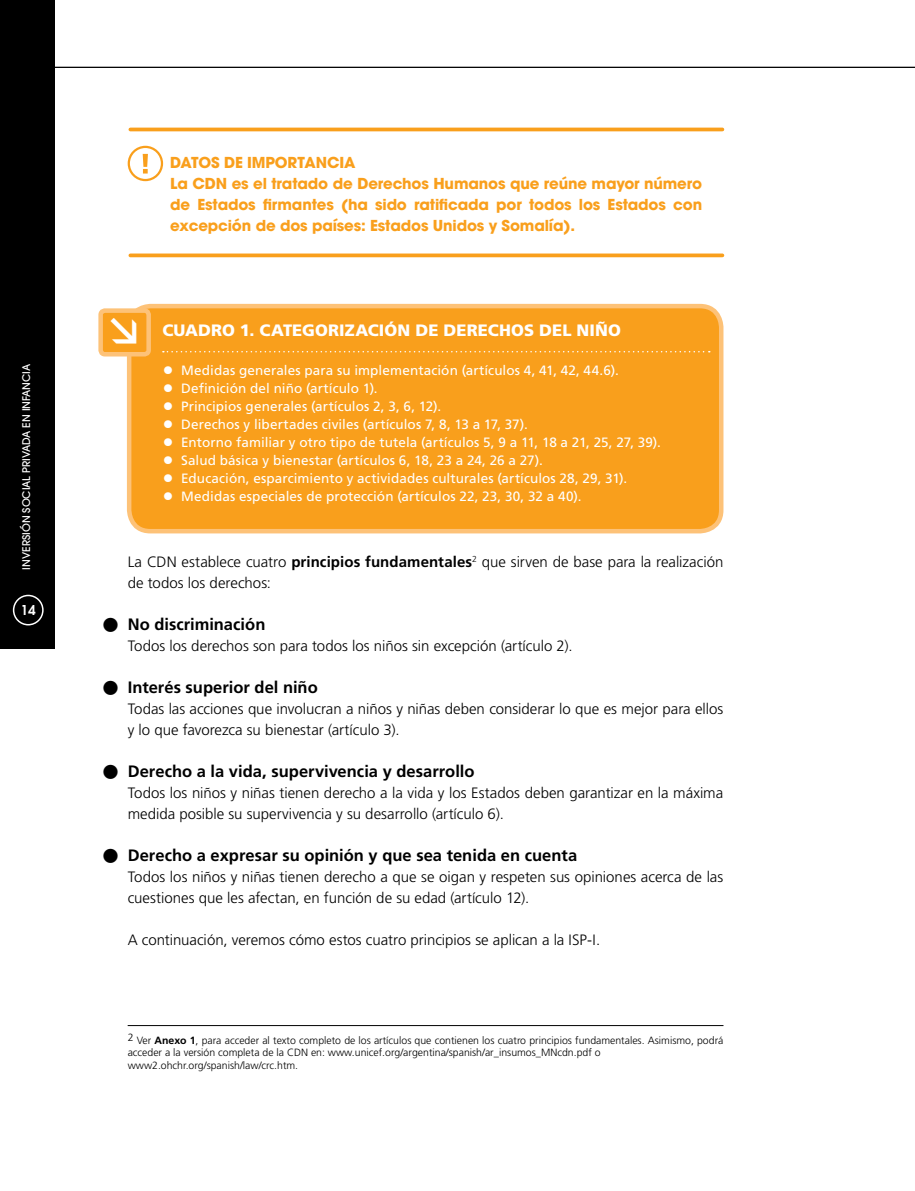
<style>
.page{position:relative;width:915px;height:1191px;background:#fff}
.page>*{position:absolute;margin:0;border:0;box-sizing:border-box;transform-origin:0 0}
.t1{font:700 40.5px/63px "Frutiger";color:#000}
.t2{font:700 16.5px "Frutiger";color:#000}
.t3{font:900 16.5px "Frutiger";letter-spacing:.005em;color:#fff}
.t4{font:300 15px/21px "Frutiger";color:#000}
.t5{font:700 15px/21px "Avant Garde";letter-spacing:-.01em;color:#f99f1c}
.t6{font:13.5px "Frutiger";letter-spacing:.005em;color:#fff}
.t7{font:600 13.5px "Avant Garde";color:#fff}
.t8{font:300 10.5px/12.6px "Frutiger";color:#000}
.t9{font:500 10.5px "Avant Garde";color:#fff}
.s1{font-weight:700;font-size:22.5px}
.s2{font-weight:700}
</style>
<div class="page">
<div style="left:0;top:0;width:54px;height:648px;background:#000"></div>
<div style="left:13px;top:595px;width:31px;height:30px;border:2px solid #fff;border-radius:50%"></div>
<hr style="left:0;top:67px;width:914px;height:1px;background:#000">
<hr style="left:128px;top:1025px;width:595px;height:1px;background:#000">
<hr style="left:130px;top:128px;width:592px;height:3px;background:#f99f1c">
<svg style="left:130px;top:253px;width:592px;height:4px;background:#f9ab39"></svg>
<div style="left:128px;top:146px;width:35px;height:35px;border:2px solid #f99f1c;border-radius:50%"></div>
<svg style="left:143px;top:154px;width:5px;height:19px"></svg>
<div style="left:129px;top:306px;width:592px;height:225px;background:#f99f1c;border-radius:21px"></div>
<div style="left:127px;top:304px;width:596px;height:229px;border:4px solid #fdc278;border-radius:21px"></div>
<svg style="left:163px;top:351px;width:546px;height:1px"></svg>
<div style="left:101px;top:311px;width:48px;height:43px;background:#f99f1c;border-radius:4px"></div>
<div style="left:98px;top:308px;width:53px;height:48px;border:4px solid #fdc278;border-radius:4px"></div>
<p class="t9" style="left:20px;top:569px;width:207px;rotate:-90deg">Inversión Social Privada en Infancia</p>
<p class="t7" style="left:21px;top:601px;width:17px">14</p>
<p class="t5" style="left:170px;top:152px;width:533px">DATOS DE IMPORTANCIA<br>La CDN es el tratado de Derechos Humanos que reúne mayor número de Estados firmantes (ha sido ratificada por todos los Estados con excepción de dos países: Estados Unidos y Somalía).</p>
<p class="t3" style="left:162px;top:320px;width:460px">CUADRO 1. CATEGORIZACIÓN DE DERECHOS DEL NI ÑO</p>
<p class="t6" style="left:162px;top:362px;width:458px"><span class="s1">•</span> Medidas generales para su implementación (artículos 4, 41, 42, 44.6).</p>
<p class="t6" style="left:162px;top:380px;width:217px"><span class="s1">•</span> Definición del niño (artículo 1).</p>
<p class="t6" style="left:162px;top:398px;width:280px"><span class="s1">•</span> Principios generales (artículos 2, 3, 6, 12).</p>
<p class="t6" style="left:162px;top:416px;width:367px"><span class="s1">•</span> Derechos y libertades civiles (artículos 7, 8, 13 a 17, 37).</p>
<p class="t6" style="left:162px;top:434px;width:500px"><span class="s1">•</span> Entorno familiar y otro tipo de tutela (artículos 5, 9 a 11, 18 a 21, 25, 27, 39).</p>
<p class="t6" style="left:162px;top:452px;width:382px"><span class="s1">•</span> Salud básica y bienestar (artículos 6, 18, 23 a 24, 26 a 27).</p>
<p class="t6" style="left:162px;top:470px;width:466px"><span class="s1">•</span> Educación, esparcimiento y actividades culturales (artículos 28, 29, 31).</p>
<p class="t6" style="left:162px;top:488px;width:420px"><span class="s1">•</span> Medidas especiales de protección (artículos 22, 23, 30, 32 a 40).</p>
<h1 class="t1" style="left:101px;top:593px;width:22px">• •</h1>
<h1 class="t1" style="left:101px;top:730px;width:22px;line-height:84px">• •</h1>
<p class="t4" style="left:128px;top:551px;width:597px">La CDN establece cuatro <span class="s2">principios fundamentales</span><sup>2</sup> que sirven de base para la realización de todos los derechos:</p>
<p class="t2" style="left:128px;top:615px;width:139px">No discriminación</p>
<p class="t4" style="left:128px;top:635px;width:446px">Todos los derechos son para todos los niños sin excepción (artículo 2).</p>
<p class="t2" style="left:128px;top:678px;width:191px">Interés superior del niño</p>
<p class="t4" style="left:128px;top:698px;width:597px">Todas las acciones que involucran a niños y niñas deben considerar lo que es mejor para ellos y lo que favorezca su bienestar (artículo 3).</p>
<p class="t2" style="left:128px;top:762px;width:348px">Derecho a la vida, supervivencia y desarrollo</p>
<p class="t4" style="left:128px;top:782px;width:597px">Todos los niños y niñas tienen derecho a la vida y los Estados deben garantizar en la máxima medida posible su supervivencia y su desarrollo (artículo 6).</p>
<p class="t2" style="left:128px;top:846px;width:451px">Derecho a expresar su opinión y que sea tenida en cuenta</p>
<p class="t4" style="left:128px;top:866px;width:597px">Todos los niños y niñas tienen derecho a que se oigan y respeten sus opiniones acerca de las cuestiones que les afectan, en función de su edad (artículo 12).</p>
<p class="t4" style="left:128px;top:929px;width:474px">A continuación, veremos cómo estos cuatro principios se aplican a la ISP-I.</p>
<p class="t8" style="left:128px;top:1034px;width:597px">2 Ver <span class="s2">Anexo 1</span>, para acceder al texto completo de los artículos que contienen los cuatro principios fundamentales. Asimismo, podrá acceder a la versión completa de la CDN en: www.unicef.org/argentina/spanish/ar_insumos_MNcdn.pdf o www2.ohchr.org/spanish/law/crc.htm.</p>
</div>
